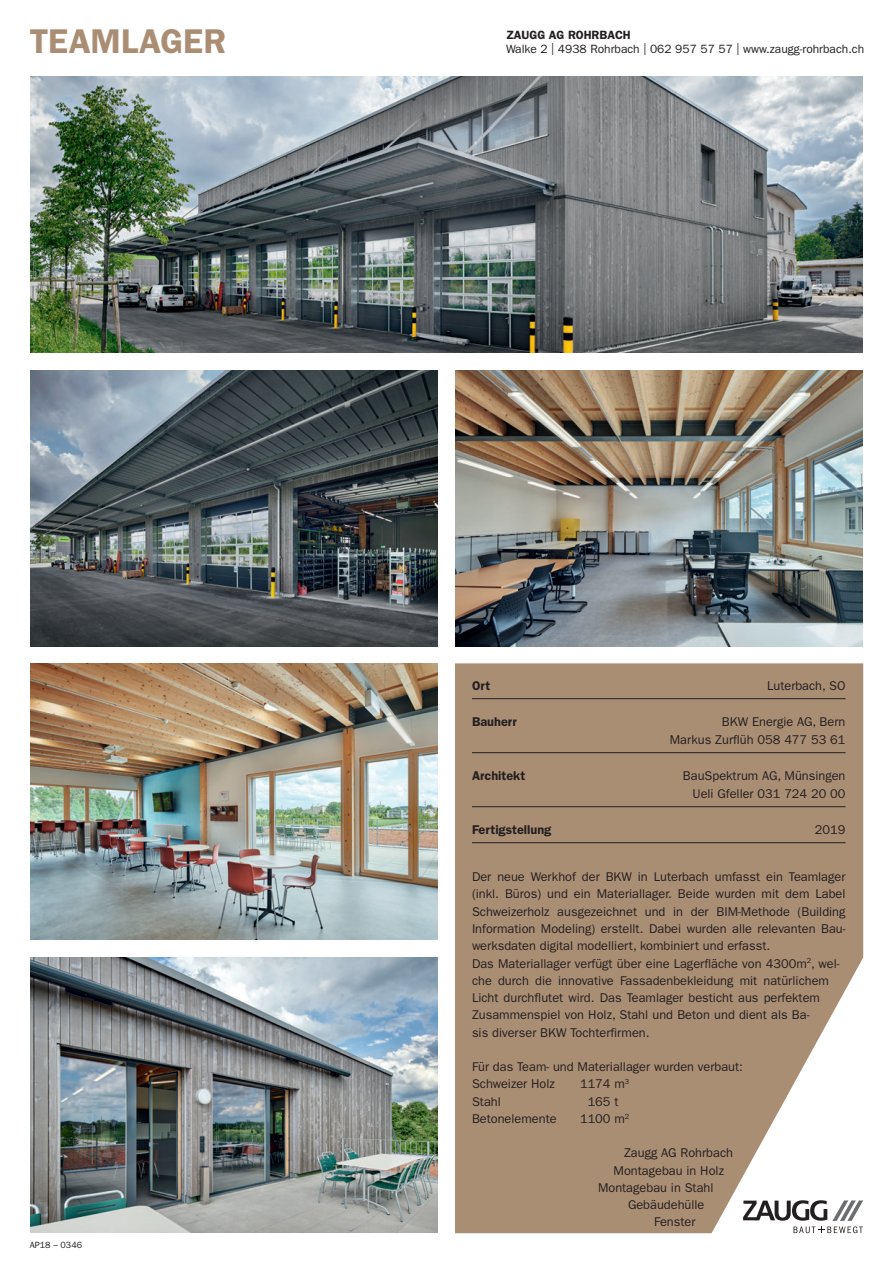
<style>
.page{position:relative;width:893px;height:1263px;background:#fff}
.page>*{position:absolute;margin:0;border:0;box-sizing:border-box;transform-origin:0 0}
.t1{font:600 34.5px "Franklin Gothic";color:#aa8e74}
.Fliesstext{font:12.75px/17.2px "Franklin Gothic";color:#231f20;text-align:right}
.t2{font:600 12.75px "Franklin Gothic";color:#231f20}
.t3{font:12px "Franklin Gothic";color:#231f20}
.t4{font:600 12px "Franklin Gothic";color:#231f20}
.t5{font:9px "Franklin Gothic";color:#231f20}
</style>
<div class="page">
<svg style="left:455px;top:663px;width:408px;height:570px;background:#b0977f"></svg>
<img style="left:30px;top:957px;width:408px;height:276px">
<img style="left:30px;top:77px;width:833px;height:276px">
<img style="left:30px;top:664px;width:408px;height:275px">
<img style="left:455px;top:370px;width:408px;height:276px">
<img style="left:30px;top:370px;width:408px;height:276px">
<hr style="left:472px;top:698px;width:373px;height:1px;background:#231f20">
<hr style="left:472px;top:752px;width:373px;height:1px;background:#231f20">
<hr style="left:472px;top:806px;width:373px;height:1px;background:#231f20">
<hr style="left:472px;top:842px;width:373px;height:1px;background:#231f20">
<p class="t1" style="left:30px;top:21px;width:198px">TEAMLAGER</p>
<p class="t4" style="left:506px;top:28px;width:126px">ZAUGG AG ROHRBACH</p>
<p class="t3" style="left:506px;top:42px;width:360px">Walke 2 | 4938 Rohrbach | 062 957 57 57 | www.zaugg-rohrbach.ch</p>
<p class="t5" style="left:30px;top:1240px;width:54px">AP18 – 0346</p>
<p class="t2" style="left:472px;top:678px;width:20px">Ort</p>
<p class="Fliesstext" style="left:767px;top:677px;width:80px">Luterbach, SO</p>
<p class="t2" style="left:472px;top:714px;width:46px">Bauherr</p>
<p class="Fliesstext" style="left:670px;top:713px;width:177px;line-height:18px">BKW Energie AG, Bern<br>Markus Zurflüh 058 477 53 61</p>
<p class="t2" style="left:472px;top:768px;width:55px">Architekt</p>
<p class="Fliesstext" style="left:683px;top:767px;width:164px">BauSpektrum AG, Münsingen</p>
<p class="Fliesstext" style="left:692px;top:785px;width:154px">Ueli Gfeller 031 724 20 00</p>
<p class="t2" style="left:472px;top:822px;width:81px">Fertigstellung</p>
<p class="Fliesstext" style="left:815px;top:821px;width:32px">2019</p>
<p class="Fliesstext" style="left:472px;top:868px;width:375px;text-align:justify">Der neue Werkhof der BKW in Luterbach umfasst ein Teamlager (inkl. Büros) und ein Materiallager. Beide wurden mit dem Label Schweizerholz ausgezeichnet und in der BIM-Methode (Building Information Modeling) erstellt. Dabei wurden alle relevanten Bau&shy;werksdaten digital modelliert, kombiniert und erfasst.</p>
<p class="Fliesstext" style="left:472px;top:955px;width:369px;text-align:left">Das Materiallager verfügt über eine Lagerfläche von 4300m<sup>2</sup>, wel&shy;che durch die innovative Fassadenbekleidung mit natürlichem Licht durchflutet wird. Das Teamlager besticht aus perfektem Zusammenspiel von Holz, Stahl und Beton und dient als Ba-<br>sis diverser BKW Tochterfirmen.</p>
<p class="Fliesstext" style="left:472px;top:1058px;width:273px">Für das Team- und Materiallager wurden verbaut:</p>
<p class="Fliesstext" style="left:472px;top:1075px;width:84px">Schweizer Holz</p>
<p class="Fliesstext" style="left:580px;top:1075px;width:51px">1174 m<sup>3</sup></p>
<p class="Fliesstext" style="left:472px;top:1093px;width:30px">Stahl</p>
<p class="Fliesstext" style="left:588px;top:1093px;width:32px">165 t</p>
<p class="Fliesstext" style="left:472px;top:1110px;width:86px">Betonelemente</p>
<p class="Fliesstext" style="left:580px;top:1110px;width:51px">1100 m<sup>2</sup></p>
<p class="Fliesstext" style="left:624px;top:1144px;width:110px">Zaugg AG Rohrbach</p>
<p class="Fliesstext" style="left:614px;top:1162px;width:112px">Montagebau in Holz</p>
<p class="Fliesstext" style="left:598px;top:1179px;width:117px">Montagebau in Stahl</p>
<p class="Fliesstext" style="left:628px;top:1196px;width:78px">Gebäudehülle</p>
<p class="Fliesstext" style="left:654px;top:1213px;width:43px">Fenster</p>
</div>
